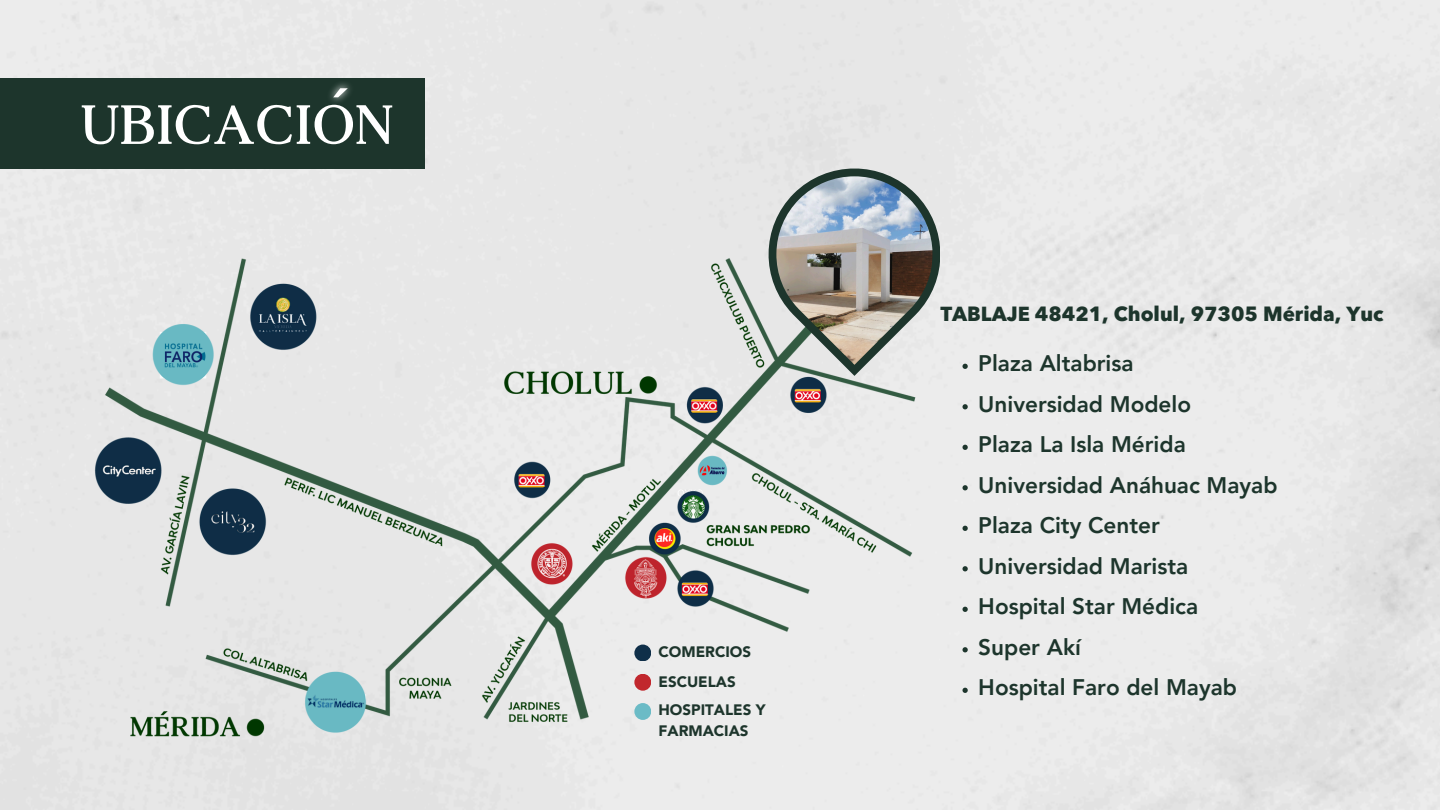
<style>
.page{position:relative;width:1440px;height:810px;background:#fff}
.page>*{position:absolute;margin:0;border:0;box-sizing:border-box;transform-origin:0 0}
.t1{font:60px "Agatho Bold CAPS";color:#fff}
.t2{font:800 22.5px "Avenir LT Pro";color:#1d352c}
.t3{font:20.1px "Avenir Next Thai Modern Xtra Bd";color:#1d352c}
.t4{font:900 15.1px/21px "Avenir LT Pro";color:#1d352c}
</style>
<div class="page">
<div style="left:0;top:78px;width:425px;height:91px;background:#1d352c"></div>
<img style="left:330px;top:83px;width:21px;height:19px">
<svg style="left:333px;top:88px;width:15px;height:9px"></svg>
<img style="left:69px;top:218px;width:923px;height:547px">
<svg style="left:769px;top:169px;width:171px;height:207px;background:#a3a6a4"></svg>
<div style="left:634px;top:645px;width:17px;height:16px;background:#0f2f49;border-radius:50%"></div>
<svg style="left:963px;top:364px;width:5px;height:5px"></svg>
<svg style="left:963px;top:404px;width:5px;height:5px"></svg>
<svg style="left:963px;top:445px;width:5px;height:5px"></svg>
<svg style="left:963px;top:485px;width:5px;height:5px"></svg>
<svg style="left:963px;top:526px;width:5px;height:5px"></svg>
<svg style="left:963px;top:566px;width:5px;height:5px"></svg>
<svg style="left:963px;top:607px;width:5px;height:5px"></svg>
<svg style="left:963px;top:647px;width:5px;height:5px"></svg>
<svg style="left:963px;top:688px;width:5px;height:5px"></svg>
<div style="left:634px;top:703px;width:17px;height:17px;background:#6bbbc6;border-radius:50%"></div>
<div style="left:634px;top:674px;width:17px;height:17px;background:#c1272d;border-radius:50%"></div>
<p class="t1" style="left:80px;top:87px;width:316px">UBICACION</p>
<p class="t4" style="left:659px;top:643px;width:94px">COMERCIOS</p>
<p class="t4" style="left:659px;top:673px;width:79px">ESCUELAS</p>
<p class="t4" style="left:659px;top:701px;width:109px">HOSPITALES Y<br>FARMACIAS</p>
<p class="t3" style="left:940px;top:298px;width:445px">TABLAJE 48421, Cholul, 97305 Mérida, Yuc</p>
<p class="t2" style="left:978px;top:354px;width:157px">Plaza Altabrisa</p>
<p class="t2" style="left:978px;top:395px;width:214px">Universidad Modelo</p>
<p class="t2" style="left:978px;top:435px;width:209px">Plaza La Isla Mérida</p>
<p class="t2" style="left:978px;top:476px;width:301px">Universidad Anáhuac Mayab</p>
<h3 class="t2" style="left:978px;top:516px;width:183px">Plaza City Center</h3>
<p class="t2" style="left:978px;top:557px;width:211px">Universidad Marista</p>
<p class="t2" style="left:978px;top:597px;width:221px">Hospital Star Médica</p>
<p class="t2" style="left:978px;top:638px;width:104px">Super Akí</p>
<p class="t2" style="left:978px;top:678px;width:260px">Hospital Faro del Mayab</p>
</div>
